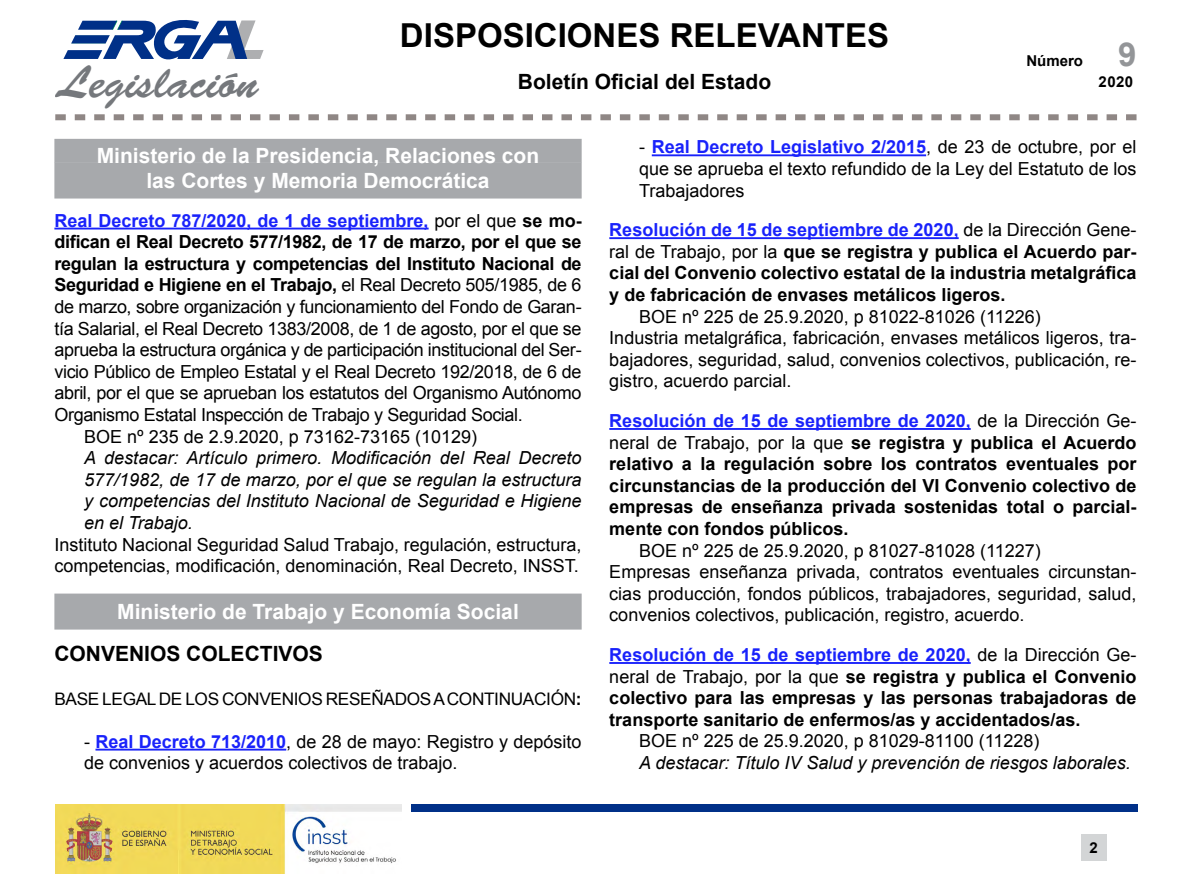
<style>
.page{position:relative;width:1191px;height:893px;background:#fff}
.page>*{position:absolute;margin:0;border:0;box-sizing:border-box;transform-origin:0 0}
.t1{font:italic 900 53.55px "Helvetica LT Std";color:#aeafb1;scale:1.11 1}
.t2{font:45.45px "Brush Script Std";color:#75787c}
.t3{font:700 33px "Arial";color:#000}
._2_encabezados_EN_BL{font:700 21px/25.2px "Arial";color:#fff;text-align:center}
._5_Texto_en_negrita{font:700 21px "Arial";color:#000}
._1_texto_normal{font:18px/21.6px "Arial";color:#000;text-align:justify}
._1_texto_normal-2{font:700 18px/21.6px "Arial";color:#000;text-align:justify}
._3_Texto_con_sangria{font:18px/21.6px "Arial";color:#000}
._6_Texto_a_destacar{font:italic 18px/21.6px "Arial";color:#000;text-align:justify}
._1_texto_normal-3{font:17.25px "Arial";letter-spacing:-.02em;color:#000}
.t4{font:700 15px/21.1px "Arial";color:#000;text-align:right}
.s1{font-size:33px;color:#939598}
.s2{font-weight:700;color:#1922fb}
.s3{font-weight:700}
.s4{color:#1922fb}
.s5{font-weight:400}
</style>
<div class="page">
<svg style="left:55px;top:114px;width:1081px;height:6px"></svg>
<div style="left:1080px;top:834px;width:26px;height:27px;background:#d3d5d6"></div>
<img style="left:55px;top:804px;width:346px;height:69px">
<div style="left:410px;top:805px;width:727px;height:7px;background:#003088"></div>
<svg style="left:63px;top:20px;width:184px;height:40px"></svg>
<div style="left:54px;top:139px;width:527px;height:24px;background:#a7a9ac"></div>
<div style="left:54px;top:163px;width:527px;height:36px;background:#a7a9ac"></div>
<hr style="left:54px;top:228px;width:374px;height:1px;background:#1922fb">
<div style="left:54px;top:594px;width:527px;height:36px;background:#a7a9ac"></div>
<hr style="left:95px;top:749px;width:191px;height:2px;background:#1922fb">
<hr style="left:652px;top:154px;width:274px;height:2px;background:#1922fb">
<hr style="left:609px;top:237px;width:349px;height:2px;background:#1922fb">
<hr style="left:609px;top:428px;width:361px;height:2px;background:#1922fb">
<hr style="left:609px;top:662px;width:361px;height:2px;background:#1922fb">
<h1 class="t1" style="left:222px;top:5px;width:49px">L</h1>
<h2 class="t2" style="left:57px;top:57px;width:202px">Legislación</h2>
<h3 class="t3" style="left:400px;top:13px;width:490px">DISPOSICIONES RELEVANTES</h3>
<p class="_5_Texto_en_negrita" style="left:518px;top:68px;width:255px">Boletín Oficial del Estado</p>
<p class="t4" style="left:1026px;top:51px;width:112px">Número <span class="s1">9<br></span>2020</p>
<p class="_2_encabezados_EN_BL" style="left:97px;top:143px;width:444px">Ministerio de la Presidencia, Relaciones con las Cortes y Memoria Democrática</p>
<p class="_1_texto_normal" style="left:54px;top:210px;width:529px"><span class="s2">Real Decreto 787/2020, de 1 de septiembre,</span> por el que <span class="s3">se mo&shy;difican el Real Decreto 577/1982, de 17 de marzo, por el que se regulan la estructura y competencias del Instituto Nacional de Seguridad e Higiene en el Trabajo,</span> el Real Decreto 505/1985, de 6 de marzo, sobre organización y funcionamiento del Fondo de Garan&shy;tía Salarial, el Real Decreto 1383/2008, de 1 de agosto, por el que se aprueba la estructura orgánica y de participación institucional del Ser&shy;vicio Público de Empleo Estatal y el Real Decreto 192/2018, de 6 de abril, por el que se aprueban los estatutos del Organismo Autónomo Organismo Estatal Inspección de Trabajo y Seguridad Social.</p>
<p class="_3_Texto_con_sangria" style="left:84px;top:426px;width:394px">BOE nº 235 de 2.9.2020, p 73162-73165 (10129)</p>
<p class="_6_Texto_a_destacar" style="left:84px;top:447px;width:499px">A destacar: Artículo primero. Modificación del Real Decreto 577/1982, de 17 de marzo, por el que se regulan la estructura y competencias del Instituto Nacional de Seguridad e Higiene en el Trabajo.</p>
<p class="_1_texto_normal" style="left:54px;top:534px;width:529px">Instituto Nacional Seguridad Salud Trabajo, regulación, estructura, competencias, modificación, denominación, Real Decreto, INSST.</p>
<p class="_2_encabezados_EN_BL" style="left:117px;top:600px;width:403px">Ministerio de Trabajo y Economía Social</p>
<p class="_5_Texto_en_negrita" style="left:54px;top:640px;width:270px">CONVENIOS COLECTIVOS</p>
<p class="_1_texto_normal-3" style="left:54px;top:687px;width:529px">BASE LEGAL DE LOS CONVENIOS RESEÑADOS A CONTINUACIÓN<span class="s3">:</span></p>
<p class="_3_Texto_con_sangria" style="left:84px;top:731px;width:499px">- <span class="s2">Real Decreto 713/2010</span>, de 28 de mayo: Registro y depósito de convenios y acuerdos colectivos de trabajo.</p>
<p class="_3_Texto_con_sangria" style="left:639px;top:136px;width:499px;text-align:justify">- <span class="s2">Real Decreto Legislativo 2/2015</span>, de 23 de octubre, por el que se aprueba el texto refundido de la Ley del Estatuto de los Trabajadores</p>
<p class="_1_texto_normal-2" style="left:609px;top:220px;width:529px"><span class="s4">Resolución de 15 de septiembre de 2020,</span> <span class="s5">de la Dirección Gene&shy;ral de Trabajo, por la</span> que se registra y publica el Acuerdo par&shy;cial del Convenio colectivo estatal de la industria metalgráfica y de fabricación de envases metálicos ligeros.</p>
<p class="_3_Texto_con_sangria" style="left:639px;top:306px;width:403px">BOE nº 225 de 25.9.2020, p 81022-81026 (11226)</p>
<p class="_1_texto_normal" style="left:609px;top:327px;width:529px">Industria metalgráfica, fabricación, envases metálicos ligeros, tra&shy;bajadores, seguridad, salud, convenios colectivos, publicación, re&shy;gistro, acuerdo parcial.</p>
<p class="_1_texto_normal-2" style="left:609px;top:410px;width:529px"><span class="s4">Resolución de 15 de septiembre de 2020,</span> <span class="s5">de la Dirección Ge&shy;neral de Trabajo, por la que</span> se registra y publica el Acuerdo relativo a la regulación sobre los contratos eventuales por circunstancias de la producción del VI Convenio colectivo de empresas de enseñanza privada sostenidas total o parcial&shy;mente con fondos públicos.</p>
<p class="_3_Texto_con_sangria" style="left:639px;top:540px;width:403px">BOE nº 225 de 25.9.2020, p 81027-81028 (11227)</p>
<p class="_1_texto_normal" style="left:609px;top:561px;width:529px">Empresas enseñanza privada, contratos eventuales circunstan&shy;cias producción, fondos públicos, trabajadores, seguridad, salud, convenios colectivos, publicación, registro, acuerdo.</p>
<p class="_1_texto_normal-2" style="left:609px;top:644px;width:529px"><span class="s4">Resolución de 15 de septiembre de 2020,</span> <span class="s5">de la Dirección Ge&shy;neral de Trabajo, por la que</span> se registra y publica el Convenio colectivo para las empresas y las personas trabajadoras de transporte sanitario de enfermos/as y accidentados/as.</p>
<p class="_3_Texto_con_sangria" style="left:639px;top:730px;width:402px">BOE nº 225 de 25.9.2020, p 81029-81100 (11228)</p>
<p class="_6_Texto_a_destacar" style="left:639px;top:752px;width:493px">A destacar: Título IV Salud y prevención de riesgos laborales.</p>
<p class="t4" style="left:1089px;top:837px;width:10px">2</p>
</div>
